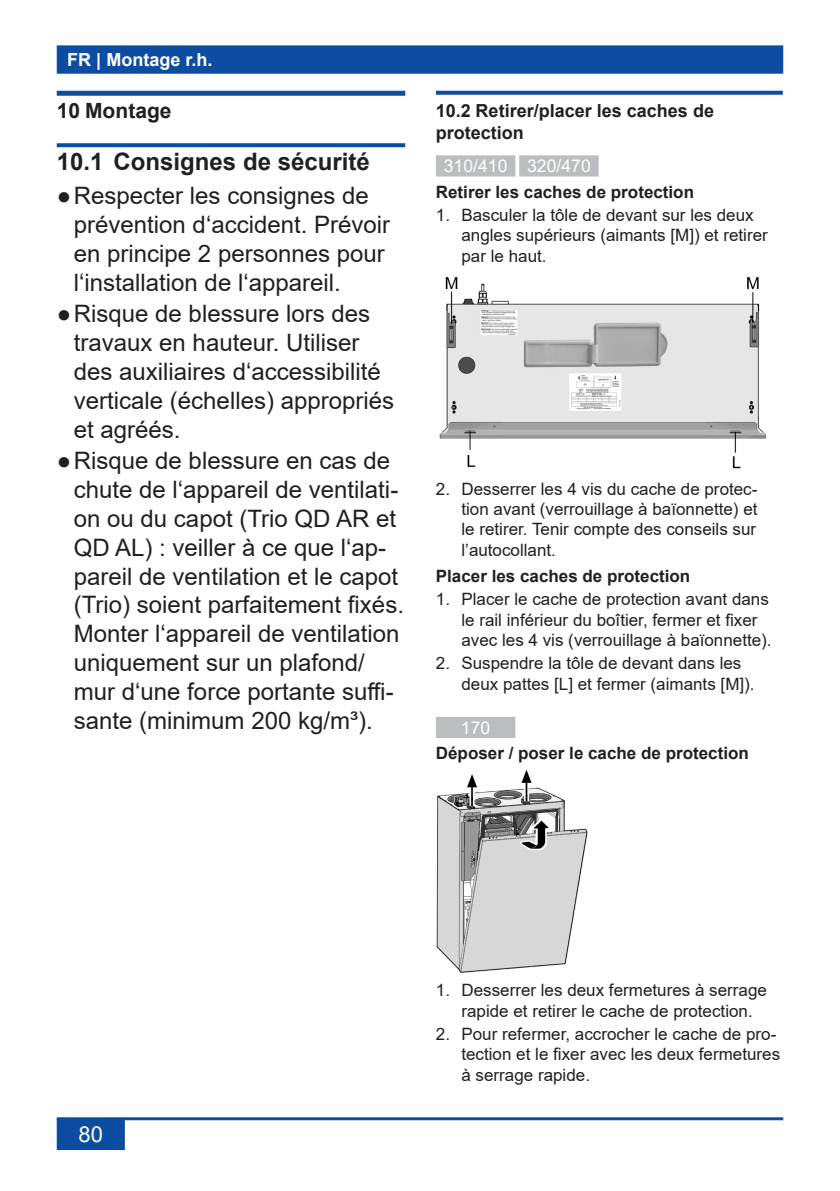
<style>
.page{position:relative;width:840px;height:1191px;background:#fff}
.page>*{position:absolute;margin:0;border:0;box-sizing:border-box;transform-origin:0 0}
.t1{font:24px/28.8px "Arial";color:#231f20}
.t2{font:700 24px "Arial";color:#231f20}
.t3{font:22px "Arial";color:#fff}
.t4{font:700 21px "Arial";color:#231f20}
.t5{font:700 18px/21.6px "Arial";color:#231f20}
.t6{font:700 18px "Arial";color:#fff}
.t7{font:17.6px "Arial";color:#fff}
.t8{font:17px/20.4px "Arial";color:#231f20}
.t9{font:700 17px "Arial";color:#231f20}
</style>
<div class="page">
<div style="left:58px;top:1119px;width:66px;height:30px;background:#0d4da1"></div>
<div style="left:57px;top:1118px;width:68px;height:32px;border:2px solid #0d4da1"></div>
<hr style="left:57px;top:1117px;width:725px;height:3px;background:#0d4da1">
<div style="left:58px;top:46px;width:723px;height:27px;background:#0d4da1"></div>
<div style="left:57px;top:45px;width:725px;height:29px;border:2px solid #0d4da1"></div>
<div style="left:57px;top:91px;width:348px;height:5px;background:#0d4da1"></div>
<svg style="left:57px;top:143px;width:348px;height:4px"></svg>
<svg style="left:435px;top:91px;width:347px;height:4px"></svg>
<div style="left:436px;top:156px;width:78px;height:19px;background:#bcbdc0"></div>
<div style="left:435px;top:155px;width:80px;height:21px;border:2px solid #bcbdc0"></div>
<div style="left:520px;top:156px;width:77px;height:19px;background:#bcbdc0"></div>
<div style="left:519px;top:155px;width:79px;height:21px;border:2px solid #bcbdc0"></div>
<img style="left:439px;top:276px;width:328px;height:193px">
<div style="left:436px;top:718px;width:78px;height:19px;background:#bcbdc0"></div>
<div style="left:435px;top:717px;width:80px;height:21px;border:2px solid #bcbdc0"></div>
<img style="left:436px;top:770px;width:152px;height:203px">
<p class="t6" style="left:67px;top:47px;width:147px">FR | Montage r.h.</p>
<p class="t4" style="left:57px;top:96px;width:116px">10 Montage</p>
<h1 class="t2" style="left:57px;top:145px;width:314px">10.1 Consignes de sécurité</h1>
<h1 class="t1" style="left:74px;top:181px;width:318px;text-indent:-17px">●Respecter les consignes de prévention d‘accident. Prévoir en principe 2 personnes pour l‘installation de l‘appareil.</h1>
<h1 class="t1" style="left:74px;top:299px;width:322px;text-indent:-17px">●Risque de blessure lors des travaux en hauteur. Utiliser des auxiliaires d‘accessibilité verticale (échelles) appropriés et agréés.</h1>
<p class="t1" style="left:74px;top:446px;width:331px;text-indent:-17px">●Risque de blessure en cas de chute de l‘appareil de ventilati&shy;on ou du capot (Trio QD AR et<br>QD AL) : veiller à ce que l‘ap&shy;pareil de ventilation et le capot (Trio) soient parfaitement fixés.<br>Monter l‘appareil de ventilation uniquement sur un plafond/ mur d‘une force portante suffi&shy;sante (minimum 200 kg/m³).</p>
<p class="t5" style="left:435px;top:100px;width:279px">10.2 Retirer/placer les caches de protection</p>
<p class="t7" style="left:443px;top:154px;width:148px">310/410 320/470</p>
<p class="t9" style="left:435px;top:180px;width:259px">Retirer les caches de protection</p>
<p class="t8" style="left:461px;top:205px;width:308px;text-indent:-26px">1. Basculer la tôle de devant sur les deux angles supérieurs (aimants [M]) et retirer par le haut.</p>
<p class="t8" style="left:461px;top:478px;width:297px;text-align:justify;text-indent:-26px">2. Desserrer les 4 vis du cache de protec&shy;tion avant (verrouillage à baïonnette) et le retirer. Tenir compte des conseils sur l’autocollant.</p>
<p class="t9" style="left:435px;top:564px;width:256px">Placer les caches de protection</p>
<p class="t8" style="left:461px;top:589px;width:311px;text-indent:-26px">1. Placer le cache de protection avant dans le rail inférieur du boîtier, fermer et fixer avec les 4 vis (verrouillage à baïonnette).</p>
<p class="t8" style="left:461px;top:653px;width:294px;text-indent:-26px">2. Suspendre la tôle de devant dans les deux pattes [L] et fermer (aimants [M]).</p>
<p class="t7" style="left:460px;top:715px;width:31px">170</p>
<p class="t9" style="left:435px;top:741px;width:314px">Déposer / poser le cache de protection</p>
<p class="t3" style="left:78px;top:1119px;width:26px">80</p>
<p class="t8" style="left:461px;top:979px;width:307px;text-indent:-26px">1. Desserrer les deux fermetures à serrage rapide et retirer le cache de protection.</p>
<p class="t8" style="left:461px;top:1023px;width:320px;text-indent:-26px">2. Pour refermer, accrocher le cache de pro&shy;tection et le fixer avec les deux fermetures à serrage rapide.</p>
</div>
